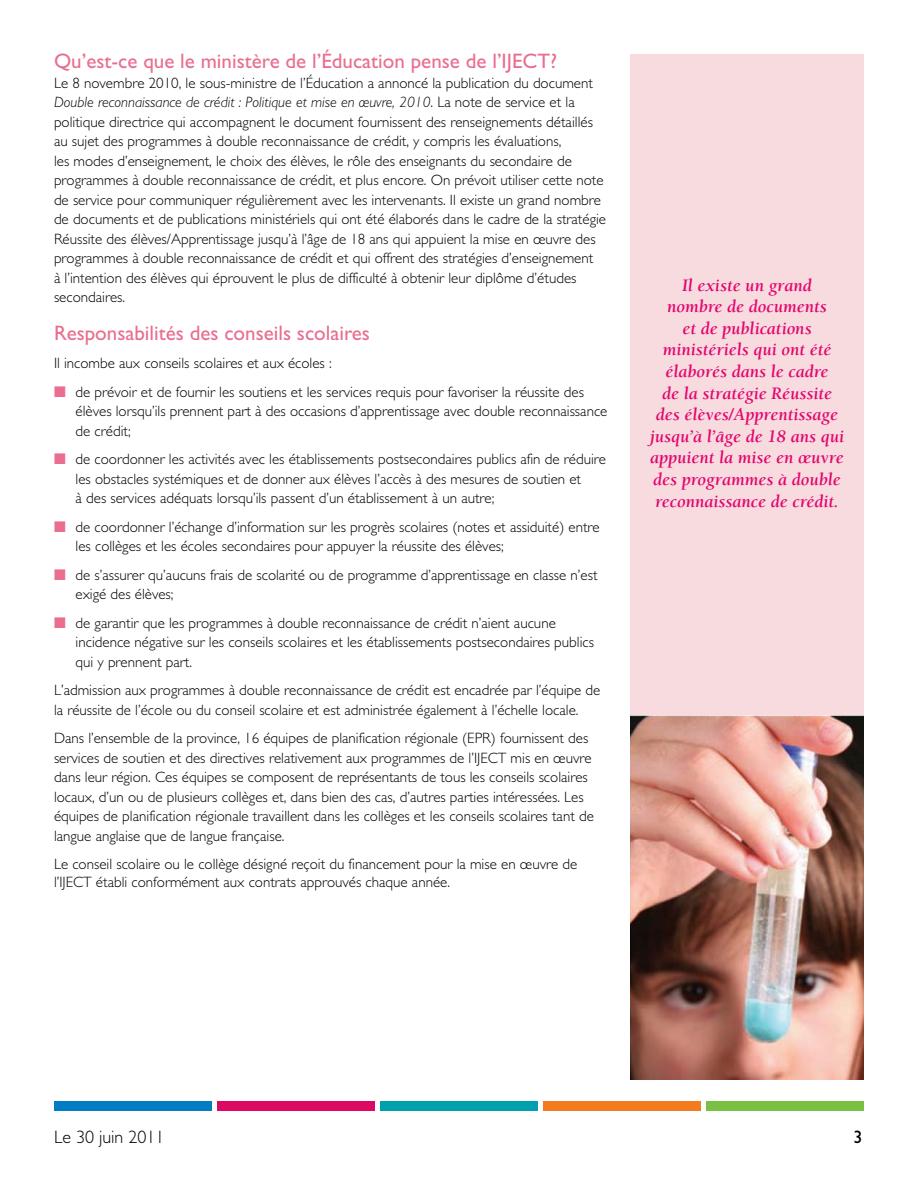
<style>
.page{position:relative;width:918px;height:1188px;background:#fff}
.page>*{position:absolute;margin:0;border:0;box-sizing:border-box;transform-origin:0 0}
.t1{font:21px "Gill Sans Std";color:#e96e90}
.t2{font:italic 700 18px/21.6px "Berkeley Std";color:#e2066e;text-align:center}
.t3{font:300 18px "Gill Sans Std";color:#000}
.t4{font:18px "Gill Sans Std";color:#000}
.t5{font:300 15px/19.5px "Gill Sans Std";color:#000}
.s1{font-style:italic}
.s2{color:#e96e90}
</style>
<div class="page">
<div style="left:54px;top:1102px;width:157px;height:9px;background:#007dc3"></div>
<div style="left:217px;top:1102px;width:157px;height:9px;background:#db0962"></div>
<div style="left:380px;top:1102px;width:158px;height:9px;background:#00a0af"></div>
<div style="left:544px;top:1102px;width:157px;height:9px;background:#f47b20"></div>
<div style="left:707px;top:1102px;width:157px;height:9px;background:#7ac143"></div>
<div style="left:630px;top:54px;width:234px;height:1026px;background:#f8dbdf"></div>
<img style="left:630px;top:716px;width:234px;height:364px">
<h1 class="t1" style="left:54px;top:49px;width:505px">Qu’est-ce que le ministère de l’Éducation pense de l’IJECT?</h1>
<p class="t5" style="left:54px;top:73px;width:554px">Le 8 novembre 2010, le sous-ministre de l’Éducation a annoncé la publication du document <span class="s1">Double reconnaissance de crédit : Politique et mise en œuvre, 2010</span>. La note de service et la politique directrice qui accompagnent le document fournissent des renseignements détaillés au sujet des programmes à double reconnaissance de crédit, y compris les évaluations,<br>les modes d’enseignement, le choix des élèves, le rôle des enseignants du secondaire de programmes à double reconnaissance de crédit, et plus encore. On prévoit utiliser cette note de service pour communiquer régulièrement avec les intervenants. Il existe un grand nombre de documents et de publications ministériels qui ont été élaborés dans le cadre de la stratégie Réussite des élèves/Apprentissage jusqu’à l’âge de 18 ans qui appuient la mise en œuvre des programmes à double reconnaissance de crédit et qui offrent des stratégies d’enseignement<br>à l’intention des élèves qui éprouvent le plus de difficulté à obtenir leur diplôme d’études secondaires.</p>
<h1 class="t1" style="left:54px;top:321px;width:318px">Responsabilités des conseils scolaires</h1>
<p class="t5" style="left:54px;top:354px;width:279px">Il incombe aux conseils scolaires et aux écoles :</p>
<p class="t5" style="left:76px;top:382px;width:533px;text-indent:-22px"><span class="s2">■</span> de prévoir et de fournir les soutiens et les services requis pour favoriser la réussite des élèves lorsqu’ils prennent part à des occasions d’apprentissage avec double reconnaissance de crédit;</p>
<p class="t5" style="left:76px;top:450px;width:532px;text-indent:-22px"><span class="s2">■</span> de coordonner les activités avec les établissements postsecondaires publics afin de réduire les obstacles systémiques et de donner aux élèves l’accès à des mesures de soutien et<br>à des services adéquats lorsqu’ils passent d’un établissement à un autre;</p>
<p class="t5" style="left:76px;top:517px;width:526px;text-indent:-22px"><span class="s2">■</span> de coordonner l’échange d’information sur les progrès scolaires (notes et assiduité) entre les collèges et les écoles secondaires pour appuyer la réussite des élèves;</p>
<p class="t5" style="left:76px;top:565px;width:524px;text-indent:-22px"><span class="s2">■</span> de s’assurer qu’aucuns frais de scolarité ou de programme d’apprentissage en classe n’est exigé des élèves;</p>
<p class="t5" style="left:76px;top:613px;width:520px;text-indent:-22px"><span class="s2">■</span> de garantir que les programmes à double reconnaissance de crédit n’aient aucune incidence négative sur les conseils scolaires et les établissements postsecondaires publics qui y prennent part.</p>
<p class="t5" style="left:54px;top:681px;width:548px">L’admission aux programmes à double reconnaissance de crédit est encadrée par l’équipe de la réussite de l’école ou du conseil scolaire et est administrée également à l’échelle locale.</p>
<p class="t5" style="left:54px;top:729px;width:541px">Dans l’ensemble de la province, 16 équipes de planification régionale (EPR) fournissent des services de soutien et des directives relativement aux programmes de l’IJECT mis en œuvre dans leur région. Ces équipes se composent de représentants de tous les conseils scolaires locaux, d’un ou de plusieurs collèges et, dans bien des cas, d’autres parties intéressées. Les équipes de planification régionale travaillent dans les collèges et les conseils scolaires tant de langue anglaise que de langue française.</p>
<p class="t5" style="left:54px;top:855px;width:525px;line-height:18px">Le conseil scolaire ou le collège désigné reçoit du financement pour la mise en œuvre de l’IJECT établi conformément aux contrats approuvés chaque année.</p>
<p class="t2" style="left:650px;top:275px;width:196px">Il existe un grand<br>nombre de documents<br>et de publications ministériels qui ont été élaborés dans le cadre<br>de la stratégie Réussite des élèves/Apprentissage jusqu’à l’âge de 18 ans qui appuient la mise en œuvre des programmes à double reconnaissance de crédit.</p>
<p class="t3" style="left:54px;top:1127px;width:112px">Le 30 juin 2011</p>
<p class="t4" style="left:854px;top:1127px;width:10px">3</p>
</div>
